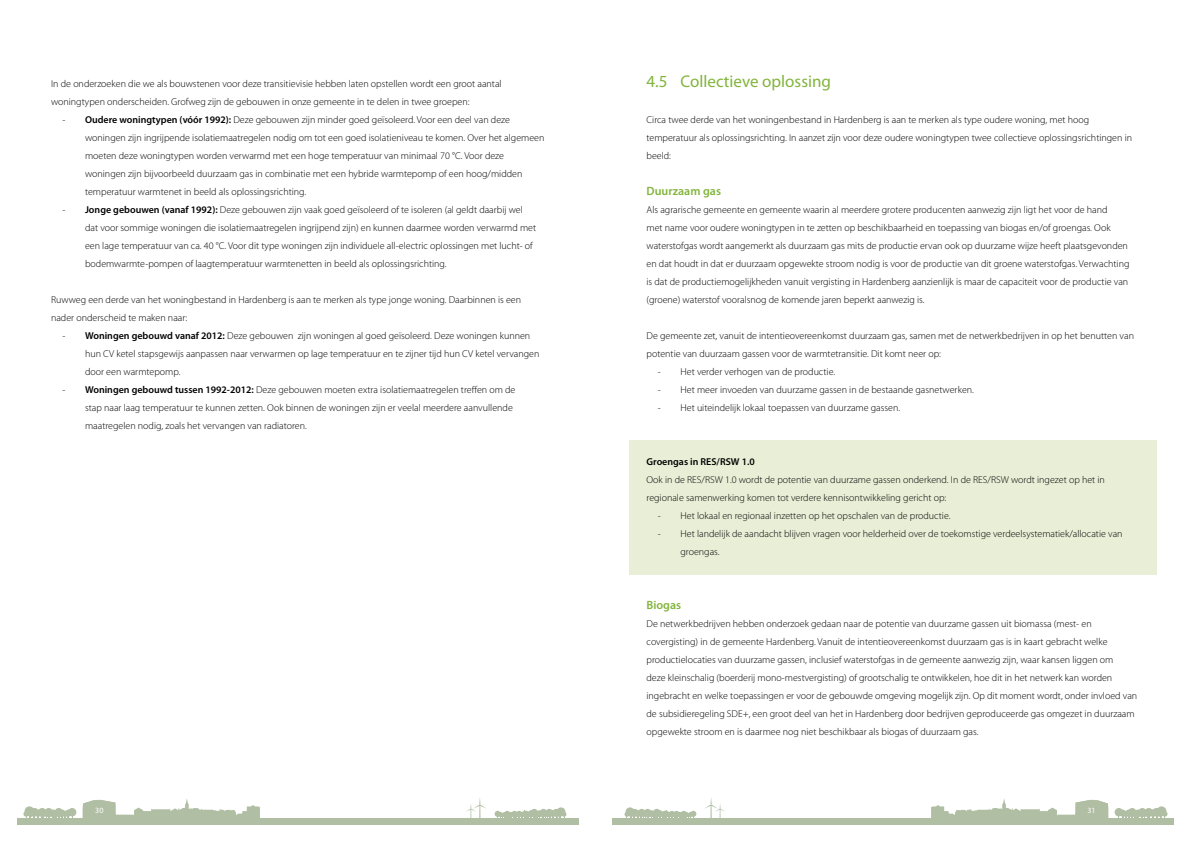
<style>
.page{position:relative;width:1191px;height:842px;background:#fff}
.page>*{position:absolute;margin:0;border:0;box-sizing:border-box;transform-origin:0 0}
.Heading_H2{font:17px "Myriad Pro";color:#82b43c}
.Heading_H3{font:600 12px "Myriad Pro";color:#82b43c}
.platte_tekst{font:300 10px/18px "Myriad Pro";color:#000}
.platte_tekst_kleurvl{font:300 10px/18px "Myriad Pro";color:#000}
.platte_tekst_kleurvl-2{font:600 10px "Myriad Pro";color:#000}
.t1{font:8px "Myriad Pro";color:#fff}
.s1{font-weight:600}
</style>
<div class="page">
<div style="left:68px;top:808px;width:8px;height:8px;background:#b0bea3;border-radius:50%"></div>
<div style="left:25px;top:806px;width:9px;height:10px;background:#b0bea3;border-radius:50%"></div>
<svg style="left:23px;top:809px;width:50px;height:9px"></svg>
<svg style="left:82px;top:799px;width:178px;height:19px"></svg>
<div style="left:17px;top:818px;width:561px;height:7px;background:#b0bea3"></div>
<div style="left:552px;top:809px;width:8px;height:7px;background:#cad3c1;border-radius:50%"></div>
<svg style="left:556px;top:807px;width:9px;height:9px"></svg>
<div style="left:553px;top:809px;width:8px;height:8px;background:#b0bea3;border-radius:50%"></div>
<svg style="left:494px;top:810px;width:72px;height:8px"></svg>
<svg style="left:466px;top:798px;width:20px;height:20px"></svg>
<div style="left:1114px;top:808px;width:9px;height:8px;background:#b0bea3;border-radius:50%"></div>
<svg style="left:1156px;top:806px;width:10px;height:10px"></svg>
<svg style="left:1118px;top:809px;width:49px;height:9px"></svg>
<svg style="left:931px;top:799px;width:177px;height:19px"></svg>
<div style="left:612px;top:818px;width:562px;height:7px;background:#b0bea3"></div>
<div style="left:653px;top:809px;width:7px;height:7px;background:#b0bea3;border-radius:50%"></div>
<div style="left:638px;top:809px;width:7px;height:7px;background:#b0bea3;border-radius:50%"></div>
<div style="left:631px;top:809px;width:7px;height:7px;background:#b0bea3;border-radius:50%"></div>
<svg style="left:625px;top:807px;width:9px;height:9px"></svg>
<div style="left:630px;top:809px;width:7px;height:8px;background:#b0bea3;border-radius:50%"></div>
<svg style="left:624px;top:810px;width:72px;height:8px"></svg>
<svg style="left:705px;top:798px;width:20px;height:20px"></svg>
<div style="left:629px;top:440px;width:528px;height:44px;background:#e9efd7"></div>
<div style="left:629px;top:458px;width:528px;height:62px;background:#e9efd7"></div>
<div style="left:629px;top:512px;width:528px;height:62px;background:#e9efd7"></div>
<p class="platte_tekst" style="left:51px;top:74px;width:452px">In de onderzoeken die we als bouwstenen voor deze transitievisie hebben laten opstellen wordt een groot aantal woningtypen onderscheiden. Grofweg zijn de gebouwen in onze gemeente in te delen in twee groepen:</p>
<p class="platte_tekst" style="left:85px;top:110px;width:461px;text-indent:-23px">- <span class="s1">Oudere woningtypen (vóór 1992):</span> Deze gebouwen zijn minder goed geïsoleerd. Voor een deel van deze woningen zijn ingrijpende isolatiemaatregelen nodig om tot een goed isolatieniveau te komen. Over het algemeen moeten deze woningtypen worden verwarmd met een hoge temperatuur van minimaal 70 °C. Voor deze woningen zijn bijvoorbeeld duurzaam gas in combinatie met een hybride warmtepomp of een hoog/midden temperatuur warmtenet in beeld als oplossingsrichting.</p>
<p class="platte_tekst" style="left:85px;top:200px;width:452px;text-indent:-23px">- <span class="s1">Jonge gebouwen (vanaf 1992):</span> Deze gebouwen zijn vaak goed geïsoleerd of te isoleren (al geldt daarbij wel dat voor sommige woningen die isolatiemaatregelen ingrijpend zijn) en kunnen daarmee worden verwarmd met een lage temperatuur van ca. 40 °C. Voor dit type woningen zijn individuele all-electric oplossingen met lucht- of bodemwarmte-pompen of laagtemperatuur warmtenetten in beeld als oplossingsrichting.</p>
<p class="platte_tekst" style="left:51px;top:290px;width:471px">Ruwweg een derde van het woningbestand in Hardenberg is aan te merken als type jonge woning. Daarbinnen is een nader onderscheid te maken naar:</p>
<p class="platte_tekst" style="left:85px;top:326px;width:456px;text-indent:-23px">- <span class="s1">Woningen gebouwd vanaf 2012:</span> Deze gebouwen zijn woningen al goed geïsoleerd. Deze woningen kunnen hun CV ketel stapsgewijs aanpassen naar verwarmen op lage temperatuur en te zijner tijd hun CV ketel vervangen door een warmtepomp.</p>
<p class="platte_tekst" style="left:85px;top:380px;width:432px;text-indent:-23px">- <span class="s1">Woningen gebouwd tussen 1992-2012:</span> Deze gebouwen moeten extra isolatiemaatregelen treffen om de stap naar laag temperatuur te kunnen zetten. Ook binnen de woningen zijn er veelal meerdere aanvullende maatregelen nodig, zoals het vervangen van radiatoren.</p>
<h2 class="Heading_H2" style="left:646px;top:72px;width:186px">4.5 Collectieve oplossing</h2>
<p class="platte_tekst" style="left:646px;top:110px;width:487px">Circa twee derde van het woningenbestand in Hardenberg is aan te merken als type oudere woning, met hoog temperatuur als oplossingsrichting. In aanzet zijn voor deze oudere woningtypen twee collectieve oplossingsrichtingen in beeld:</p>
<h3 class="Heading_H3" style="left:646px;top:184px;width:76px">Duurzaam gas</h3>
<p class="platte_tekst" style="left:646px;top:200px;width:484px">Als agrarische gemeente en gemeente waarin al meerdere grotere producenten aanwezig zijn ligt het voor de hand<br>met name voor oudere woningtypen in te zetten op beschikbaarheid en toepassing van biogas en/of groengas. Ook waterstofgas wordt aangemerkt als duurzaam gas mits de productie ervan ook op duurzame wijze heeft plaatsgevonden en dat houdt in dat er duurzaam opgewekte stroom nodig is voor de productie van dit groene waterstofgas. Verwachting is dat de productiemogelijkheden vanuit vergisting in Hardenberg aanzienlijk is maar de capaciteit voor de productie van (groene) waterstof vooralsnog de komende jaren beperkt aanwezig is.</p>
<p class="platte_tekst" style="left:646px;top:326px;width:489px">De gemeente zet, vanuit de intentieovereenkomst duurzaam gas, samen met de netwerkbedrijven in op het benutten van potentie van duurzaam gassen voor de warmtetransitie. Dit komt neer op:</p>
<p class="platte_tekst" style="left:658px;top:362px;width:179px">- Het verder verhogen van de productie.</p>
<p class="platte_tekst" style="left:658px;top:380px;width:317px">- Het meer invoeden van duurzame gassen in de bestaande gasnetwerken.</p>
<p class="platte_tekst" style="left:658px;top:398px;width:244px">- Het uiteindelijk lokaal toepassen van duurzame gassen.</p>
<p class="platte_tekst_kleurvl-2" style="left:646px;top:456px;width:110px">Groengas in RES/RSW 1.0</p>
<p class="platte_tekst_kleurvl" style="left:646px;top:470px;width:460px">Ook in de RES/RSW 1.0 wordt de potentie van duurzame gassen onderkend. In de RES/RSW wordt ingezet op het in regionale samenwerking komen tot verdere kennisontwikkeling gericht op:</p>
<p class="platte_tekst" style="left:658px;top:506px;width:294px">- Het lokaal en regionaal inzetten op het opschalen van de productie.</p>
<p class="platte_tekst" style="left:680px;top:524px;width:443px;text-indent:-23px">- Het landelijk de aandacht blijven vragen voor helderheid over de toekomstige verdeelsystematiek/allocatie van groengas.</p>
<h3 class="Heading_H3" style="left:646px;top:598px;width:36px">Biogas</h3>
<p class="platte_tekst" style="left:646px;top:614px;width:492px">De netwerkbedrijven hebben onderzoek gedaan naar de potentie van duurzame gassen uit biomassa (mest- en covergisting) in de gemeente Hardenberg. Vanuit de intentieovereenkomst duurzaam gas is in kaart gebracht welke productielocaties van duurzame gassen, inclusief waterstofgas in de gemeente aanwezig zijn, waar kansen liggen om<br>deze kleinschalig (boerderij mono-mestvergisting) of grootschalig te ontwikkelen, hoe dit in het netwerk kan worden ingebracht en welke toepassingen er voor de gebouwde omgeving mogelijk zijn. Op dit moment wordt, onder invloed van de subsidieregeling SDE+, een groot deel van het in Hardenberg door bedrijven geproduceerde gas omgezet in duurzaam opgewekte stroom en is daarmee nog niet beschikbaar als biogas of duurzaam gas.</p>
<p class="t1" style="left:95px;top:806px;width:10px">30</p>
<p class="t1" style="left:1087px;top:806px;width:10px">31</p>
</div>
